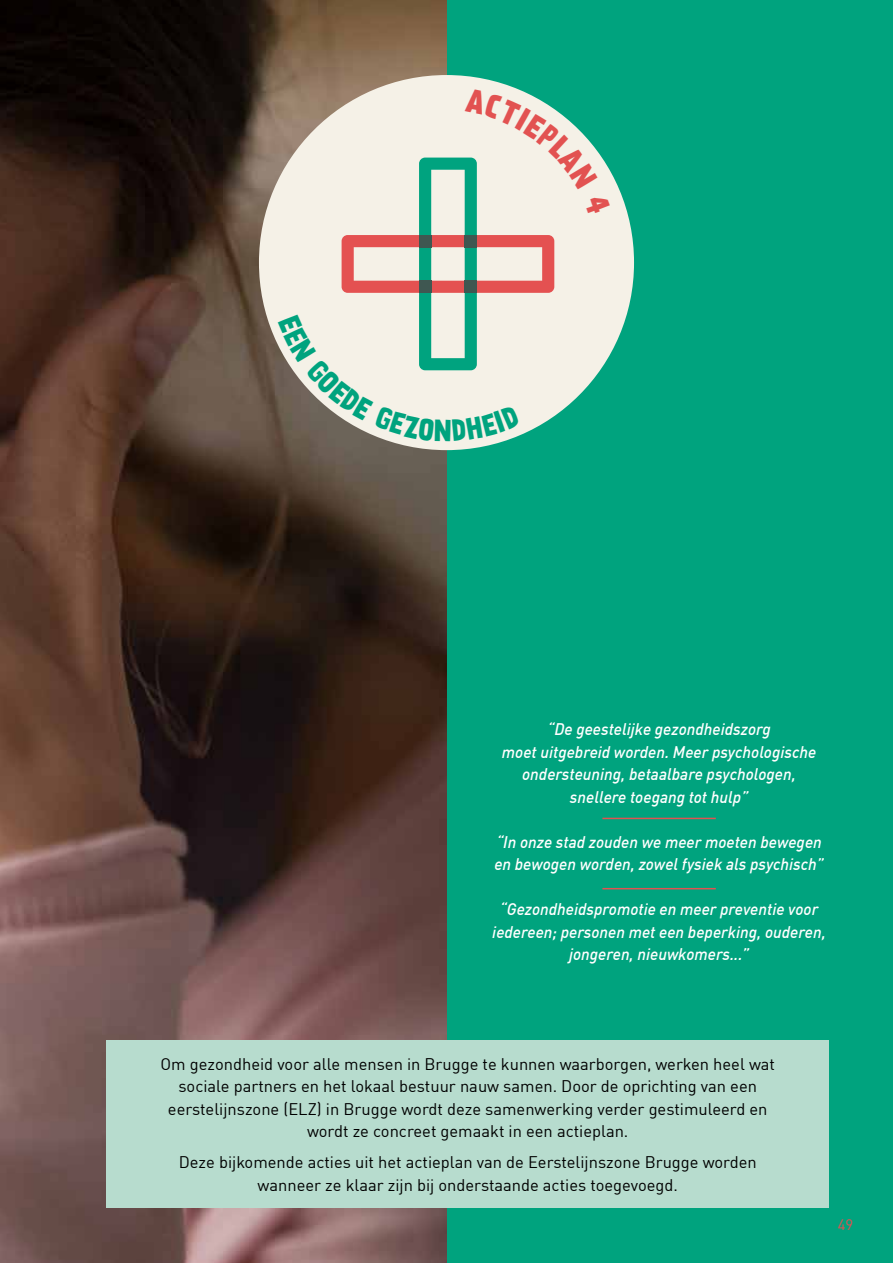
<style>
.page{position:relative;width:893px;height:1263px;background:#00a37e}
.page>*{position:absolute;margin:0;border:0;box-sizing:border-box;transform-origin:0 0}
.t1{font:16.5px/22.5px "DIN Offc Pro";color:#000;text-align:center}
.t2{font:italic 500 16.5px/22.5px "DIN Offc Pro";color:#fff;text-align:center}
.t3{font:15px "DIN Offc Pro";color:#e25251}
</style>
<div class="page">
<img style="left:0;top:0;width:446px;height:1263px">
<div style="left:259px;top:75px;width:375px;height:375px;background:#f5f1e7;border-radius:50%"></div>
<hr style="left:602px;top:888px;width:114px;height:1px;background:#e25251">
<hr style="left:602px;top:818px;width:114px;height:1px;background:#e25251">
<div style="left:106px;top:1040px;width:723px;height:168px;background:#b7dcce"></div>
<svg style="left:278px;top:89px;width:333px;height:352px"></svg>
<p class="t2" style="left:502px;top:716px;width:316px">“De geestelijke gezondheidszorg<br>moet uitgebreid worden. Meer psychologische ondersteuning, betaalbare psychologen, snellere toegang tot hulp”</p>
<p class="t2" style="left:494px;top:828px;width:331px;text-align:left">“In onze stad zouden we meer moeten bewegen en bewogen worden, zowel fysiek als psychisch”</p>
<p class="t2" style="left:492px;top:896px;width:335px">“Gezondheidspromotie en meer preventie voor iedereen; personen met een beperking, ouderen, jongeren, nieuwkomers...”</p>
<p class="t1" style="left:160px;top:1051px;width:616px">Om gezondheid voor alle mensen in Brugge te kunnen waarborgen, werken heel wat sociale partners en het lokaal bestuur nauw samen. Door de oprichting van een eerstelijnszone (ELZ) in Brugge wordt deze samenwerking verder gestimuleerd en wordt ze concreet gemaakt in een actieplan.</p>
<p class="t1" style="left:179px;top:1149px;width:579px">Deze bijkomende acties uit het actieplan van de Eerstelijnszone Brugge worden wanneer ze klaar zijn bij onderstaande acties toegevoegd.</p>
<p class="t3" style="left:838px;top:1213px;width:17px">49</p>
</div>
